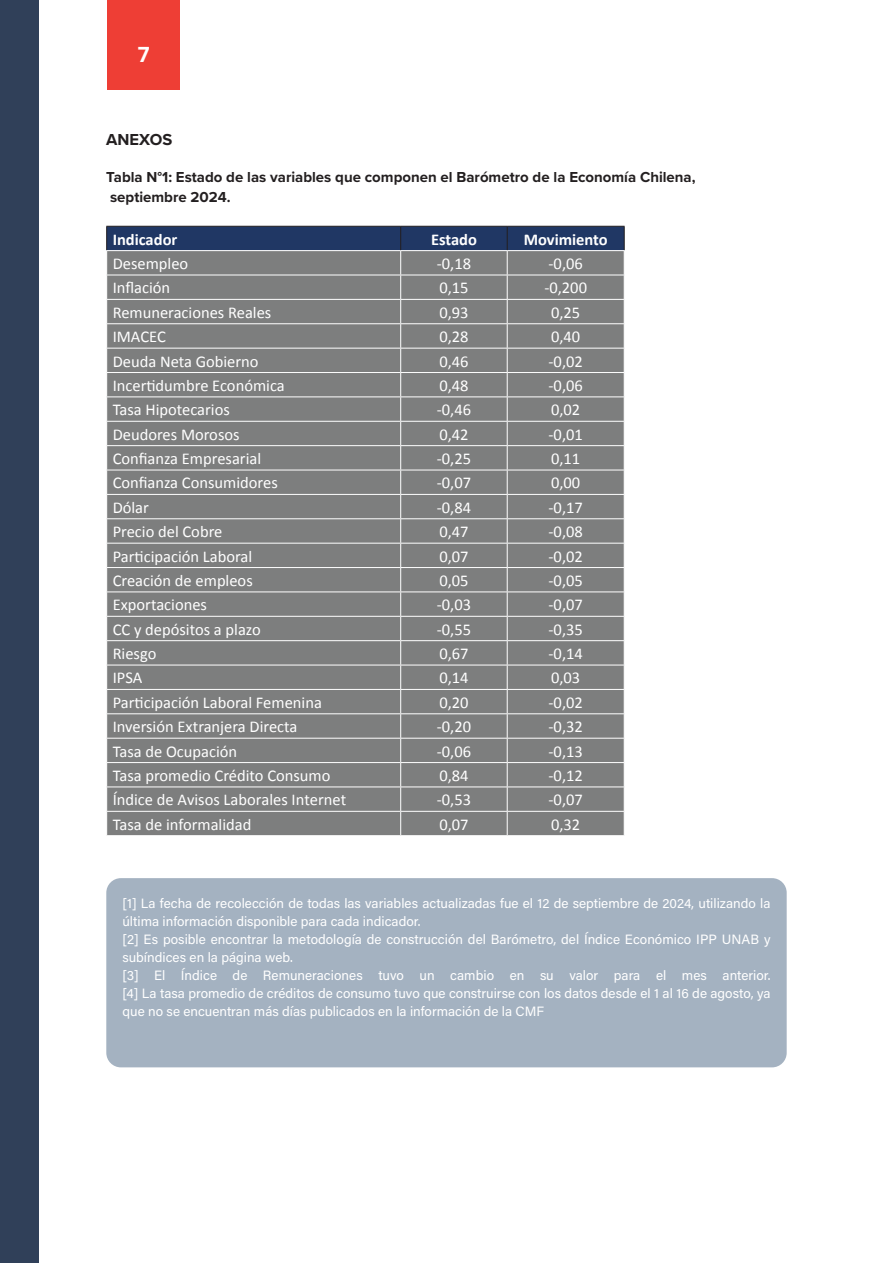
<style>
.page{position:relative;width:893px;height:1263px;background:#fff}
.page>*{position:absolute;margin:0;border:0;box-sizing:border-box;transform-origin:0 0}
.t1{font:700 21px "Open Sans";color:#fff}
.t2{font:16.5px "Calibri";color:#fff}
.t3{font:700 16.5px "Calibri";color:#fff}
._1{font:700 16.5px "Proxima Nova";color:#231f20}
._1-2{font:700 15px "Proxima Nova";color:#231f20}
._1-3{font:13.5px/18px "Acumin Variable Concept";color:#fff}
</style>
<div class="page">
<div style="left:107px;top:0;width:73px;height:90px;background:#ee3e35"></div>
<div style="left:0;top:0;width:38px;height:1263px;background:#304059"></div>
<div style="left:106px;top:878px;width:681px;height:189px;background:#a4b2c1;border-radius:15px"></div>
<svg style="left:106px;top:226px;width:519px;height:609px;background:#7f8182"></svg>
<p class="t1" style="left:138px;top:40px;width:13px">7</p>
<p class="_1" style="left:106px;top:127px;width:67px">ANEXOS</p>
<p class="_1-2" style="left:106px;top:166px;width:591px">Tabla N°1: Estado de las variables que componen el Barómetro de la Economía Chilena,</p>
<p class="_1-2" style="left:110px;top:186px;width:122px">septiembre 2024.</p>
<p class="t3" style="left:113px;top:227px;width:66px">Indicador</p>
<p class="t3" style="left:431px;top:227px;width:47px">Estado</p>
<p class="t3" style="left:524px;top:227px;width:86px">Movimiento</p>
<p class="t2" style="left:113px;top:253px;width:77px">Desempleo</p>
<p class="t2" style="left:437px;top:253px;width:36px">-0,18</p>
<p class="t2" style="left:549px;top:253px;width:36px">-0,06</p>
<p class="t2" style="left:113px;top:277px;width:59px">Inflación</p>
<p class="t2" style="left:439px;top:277px;width:31px">0,15</p>
<p class="t2" style="left:544px;top:277px;width:44px">-0,200</p>
<p class="t2" style="left:113px;top:302px;width:160px">Remuneraciones Reales</p>
<p class="t2" style="left:439px;top:302px;width:31px">0,93</p>
<p class="t2" style="left:551px;top:302px;width:31px">0,25</p>
<p class="t2" style="left:113px;top:326px;width:55px">IMACEC</p>
<p class="t2" style="left:439px;top:326px;width:31px">0,28</p>
<p class="t2" style="left:551px;top:326px;width:31px">0,40</p>
<p class="t2" style="left:113px;top:351px;width:147px">Deuda Neta Gobierno</p>
<p class="t2" style="left:439px;top:351px;width:31px">0,46</p>
<p class="t2" style="left:549px;top:351px;width:36px">-0,02</p>
<p class="t2" style="left:113px;top:375px;width:174px">Incertidumbre Económica</p>
<p class="t2" style="left:439px;top:375px;width:31px">0,48</p>
<p class="t2" style="left:549px;top:375px;width:36px">-0,06</p>
<p class="t2" style="left:113px;top:399px;width:119px">Tasa Hipotecarios</p>
<p class="t2" style="left:437px;top:399px;width:36px">-0,46</p>
<p class="t2" style="left:551px;top:399px;width:31px">0,02</p>
<p class="t2" style="left:113px;top:424px;width:128px">Deudores Morosos</p>
<p class="t2" style="left:439px;top:424px;width:31px">0,42</p>
<p class="t2" style="left:549px;top:424px;width:36px">-0,01</p>
<p class="t2" style="left:113px;top:448px;width:150px">Confianza Empresarial</p>
<p class="t2" style="left:437px;top:448px;width:36px">-0,25</p>
<p class="t2" style="left:551px;top:448px;width:31px">0,11</p>
<p class="t2" style="left:113px;top:472px;width:167px">Confianza Consumidores</p>
<p class="t2" style="left:437px;top:472px;width:36px">-0,07</p>
<p class="t2" style="left:551px;top:472px;width:31px">0,00</p>
<p class="t2" style="left:113px;top:497px;width:38px">Dólar</p>
<p class="t2" style="left:437px;top:497px;width:36px">-0,84</p>
<p class="t2" style="left:549px;top:497px;width:36px">-0,17</p>
<p class="t2" style="left:113px;top:521px;width:111px">Precio del Cobre</p>
<p class="t2" style="left:439px;top:521px;width:31px">0,47</p>
<p class="t2" style="left:549px;top:521px;width:36px">-0,08</p>
<p class="t2" style="left:113px;top:546px;width:141px">Participación Laboral</p>
<p class="t2" style="left:439px;top:546px;width:31px">0,07</p>
<p class="t2" style="left:549px;top:546px;width:36px">-0,02</p>
<p class="t2" style="left:113px;top:570px;width:142px">Creación de empleos</p>
<p class="t2" style="left:439px;top:570px;width:31px">0,05</p>
<p class="t2" style="left:549px;top:570px;width:36px">-0,05</p>
<p class="t2" style="left:113px;top:594px;width:96px">Exportaciones</p>
<p class="t2" style="left:437px;top:594px;width:36px">-0,03</p>
<p class="t2" style="left:549px;top:594px;width:36px">-0,07</p>
<p class="t2" style="left:113px;top:619px;width:150px">CC y depósitos a plazo</p>
<p class="t2" style="left:437px;top:619px;width:36px">-0,55</p>
<p class="t2" style="left:549px;top:619px;width:36px">-0,35</p>
<p class="t2" style="left:113px;top:643px;width:45px">Riesgo</p>
<p class="t2" style="left:439px;top:643px;width:31px">0,67</p>
<p class="t2" style="left:549px;top:643px;width:36px">-0,14</p>
<p class="t2" style="left:113px;top:667px;width:31px">IPSA</p>
<p class="t2" style="left:439px;top:667px;width:31px">0,14</p>
<p class="t2" style="left:551px;top:667px;width:31px">0,03</p>
<p class="t2" style="left:113px;top:692px;width:211px">Participación Laboral Femenina</p>
<p class="t2" style="left:439px;top:692px;width:31px">0,20</p>
<p class="t2" style="left:549px;top:692px;width:36px">-0,02</p>
<p class="t2" style="left:113px;top:716px;width:186px">Inversión Extranjera Directa</p>
<p class="t2" style="left:437px;top:716px;width:36px">-0,20</p>
<p class="t2" style="left:549px;top:716px;width:36px">-0,32</p>
<p class="t2" style="left:113px;top:741px;width:126px">Tasa de Ocupación</p>
<p class="t2" style="left:437px;top:741px;width:36px">-0,06</p>
<p class="t2" style="left:549px;top:741px;width:36px">-0,13</p>
<p class="t2" style="left:113px;top:765px;width:219px">Tasa promedio Crédito Consumo</p>
<p class="t2" style="left:439px;top:765px;width:31px">0,84</p>
<p class="t2" style="left:549px;top:765px;width:36px">-0,12</p>
<p class="t2" style="left:113px;top:789px;width:235px">Índice de Avisos Laborales Internet</p>
<p class="t2" style="left:437px;top:789px;width:36px">-0,53</p>
<p class="t2" style="left:549px;top:789px;width:36px">-0,07</p>
<p class="t2" style="left:113px;top:814px;width:140px">Tasa de informalidad</p>
<p class="t2" style="left:439px;top:814px;width:31px">0,07</p>
<p class="t2" style="left:551px;top:814px;width:31px">0,32</p>
<p class="_1-3" style="left:122px;top:893px;width:650px">[1] La fecha de recolección de todas las variables actualizadas fue el 12 de septiembre de 2024, utilizando la última información disponible para cada indicador.</p>
<p class="_1-3" style="left:122px;top:929px;width:650px">[2] Es posible encontrar la metodología de construcción del Barómetro, del Índice Económico IPP UNAB y subíndices en la página web.</p>
<p class="_1-3" style="left:122px;top:965px;width:650px;text-align:justify">[3] El Índice de Remuneraciones tuvo un cambio en su valor para el mes anterior. [4] La tasa promedio de créditos de consumo tuvo que construirse con los datos desde el 1 al 16 de agosto, ya que no se encuentran más días publicados en la información de la CMF</p>
</div>
